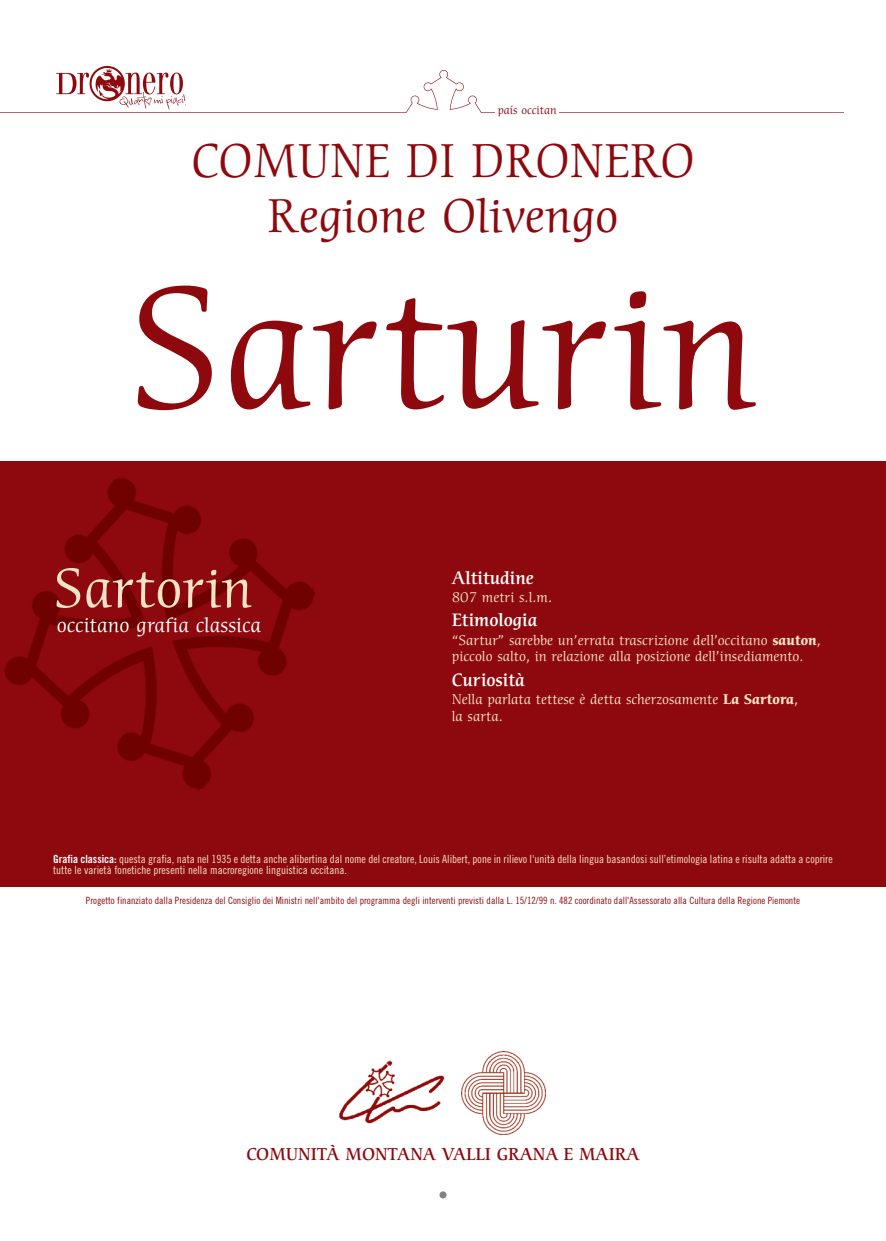
<style>
.page{position:relative;width:886px;height:1241px;background:#fff}
.page>*{position:absolute;margin:0;border:0;box-sizing:border-box;transform-origin:0 0}
.t1{font:167.5px "Cerigo";color:#8e090d}
.t2{font:53.75px "Cerigo";color:#f5e3c8}
.t3{font:46.25px/55.5px "Cerigo";color:#8e090d;text-align:center}
.t4{font:20px "Cerigo";color:#fff}
.t5{font:500 17.5px "Cerigo";color:#fff}
.t6{font:500 16.75px "Cerigo";color:#8e090d}
.t7{font:13.75px/16.5px "Cerigo";color:#f5e3c8}
.t8{font:11.25px/11.2px "Trade Gothic Cond Eighteen";color:#f5e3c8}
.t9{font:11.25px "Cerigo";color:#8e090d}
.t10{font:10px "Trade Gothic Cond Eighteen";color:#8e090d}
.s1{font-weight:700}
.s2{font-family:"Trade Gothic Bold Cond Twenty";color:#fff}
</style>
<div class="page">
<div style="left:0;top:461px;width:886px;height:425px;background:#8e090d"></div>
<img style="left:0;top:70px;width:843px;height:43px">
<div style="left:495px;top:105px;width:64px;height:14px;background:#fff"></div>
<img style="left:4px;top:477px;width:311px;height:313px">
<div style="left:439px;top:1191px;width:7px;height:7px;background:#808285;border-radius:50%"></div>
<img style="left:462px;top:1051px;width:83px;height:83px">
<img style="left:339px;top:1060px;width:106px;height:64px">
<svg style="left:56px;top:66px;width:130px;height:43px"></svg>
<p class="t9" style="left:498px;top:105px;width:60px">país occitan</p>
<h3 class="t3" style="left:191px;top:137px;width:505px">COMUNE DI DRONERO<br>Regione Olivengo</h3>
<h1 class="t1" style="left:127px;top:284px;width:633px">Sarturin</h1>
<h2 class="t2" style="left:53px;top:567px;width:201px">Sartorin</h2>
<h3 class="t4" style="left:57px;top:617px;width:206px">occitano grafia classica</h3>
<h3 class="t5" style="left:452px;top:570px;width:83px">Altitudine</h3>
<p class="t7" style="left:452px;top:590px;width:102px">807 metri s.l.m.</p>
<h3 class="t5" style="left:452px;top:613px;width:87px">Etimologia</h3>
<p class="t7" style="left:452px;top:633px;width:370px">“Sartur” sarebbe un’errata trascrizione dell’occitano <span class="s1">sauton</span>, piccolo salto, in relazione alla posizione dell’insediamento.</p>
<h3 class="t5" style="left:452px;top:672px;width:75px">Curiosità</h3>
<p class="t7" style="left:452px;top:692px;width:348px">Nella parlata tettese è detta scherzosamente <span class="s1">La Sartora</span>, la sarta.</p>
<p class="t8" style="left:53px;top:854px;width:781px"><span class="s2">Grafia classica:</span> questa grafia, nata nel 1935 e detta anche alibertina dal nome del creatore, Louis Alibert, pone in rilievo l'unità della lingua basandosi sull’etimologia latina e risulta adatta a coprire tutte le varietà fonetiche presenti nella macroregione linguistica occitana.</p>
<p class="t10" style="left:86px;top:896px;width:715px">Progetto finanziato dalla Presidenza del Consiglio dei Ministri nell'ambito del programma degli interventi previsti dalla L. 15/12/99 n. 482 coordinato dall'Assessorato alla Cultura della Regione Piemonte</p>
<h3 class="t6" style="left:246px;top:1147px;width:395px">COMUNITÀ MONTANA VALLI GRANA E MAIRA</h3>
</div>
